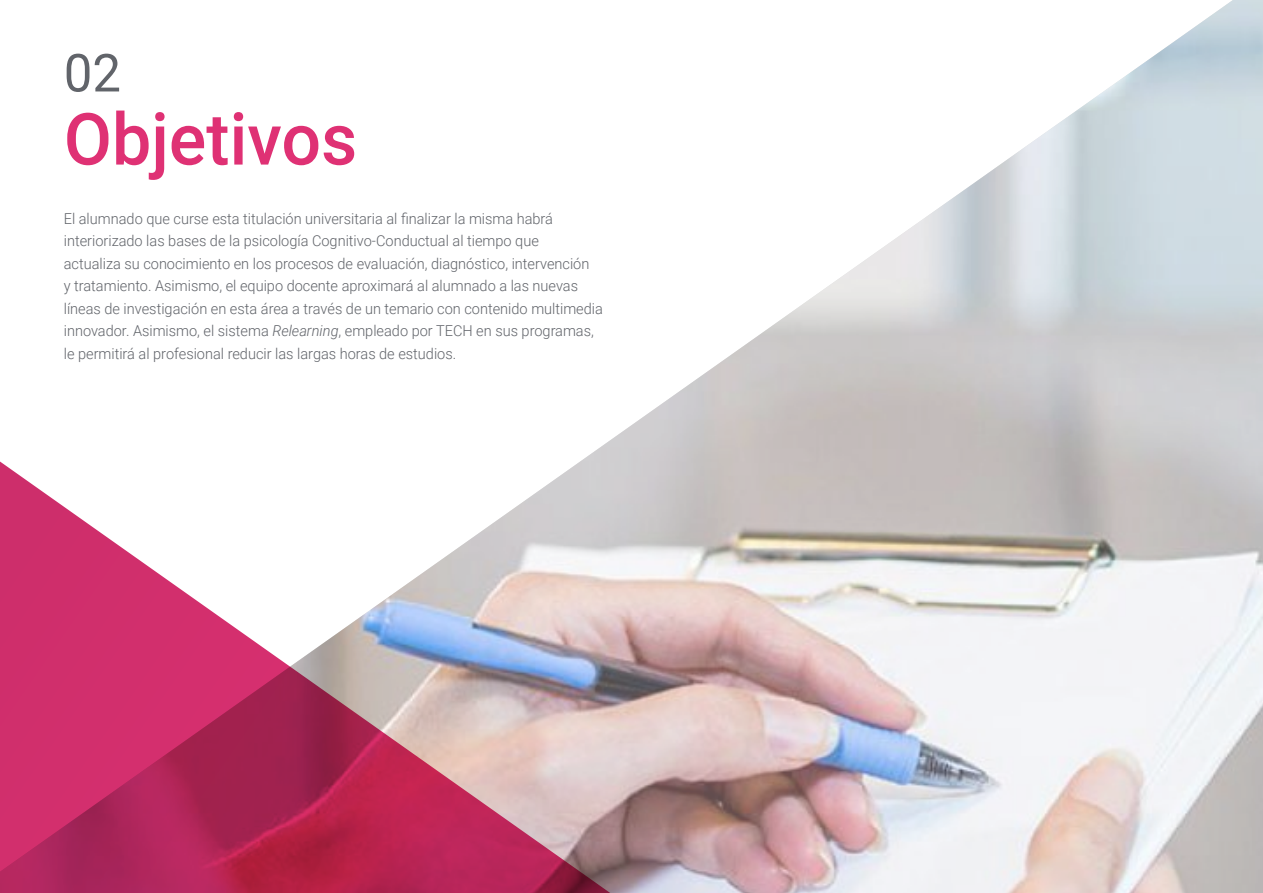
<style>
.page{position:relative;width:1263px;height:893px;background:#fff}
.page>*{position:absolute;margin:0;border:0;box-sizing:border-box;transform-origin:0 0}
.t1{font:500 72px "Roboto";color:#df3174}
.t2{font:52.5px "Roboto";color:#61646a}
.t3{font:300 15px/22.5px "Roboto";color:#61646a}
.s1{font-style:italic}
</style>
<div class="page">
<img style="left:602px;top:0;width:661px;height:893px">
<svg style="left:0;top:446px;width:640px;height:447px"></svg>
<h2 class="t2" style="left:64px;top:36px;width:59px">02</h2>
<h1 class="t1" style="left:64px;top:89px;width:295px">Objetivos</h1>
<p class="t3" style="left:64px;top:207px;width:541px">El alumnado que curse esta titulación universitaria al finalizar la misma habrá interiorizado las bases de la psicología Cognitivo-Conductual al tiempo que<br>actualiza su conocimiento en los procesos de evaluación, diagnóstico, intervención<br>y tratamiento. Asimismo, el equipo docente aproximará al alumnado a las nuevas líneas de investigación en esta área a través de un temario con contenido multimedia innovador. Asimismo, el sistema <span class="s1">Relearning</span>, empleado por TECH en sus programas, le permitirá al profesional reducir las largas horas de estudios.</p>
</div>
